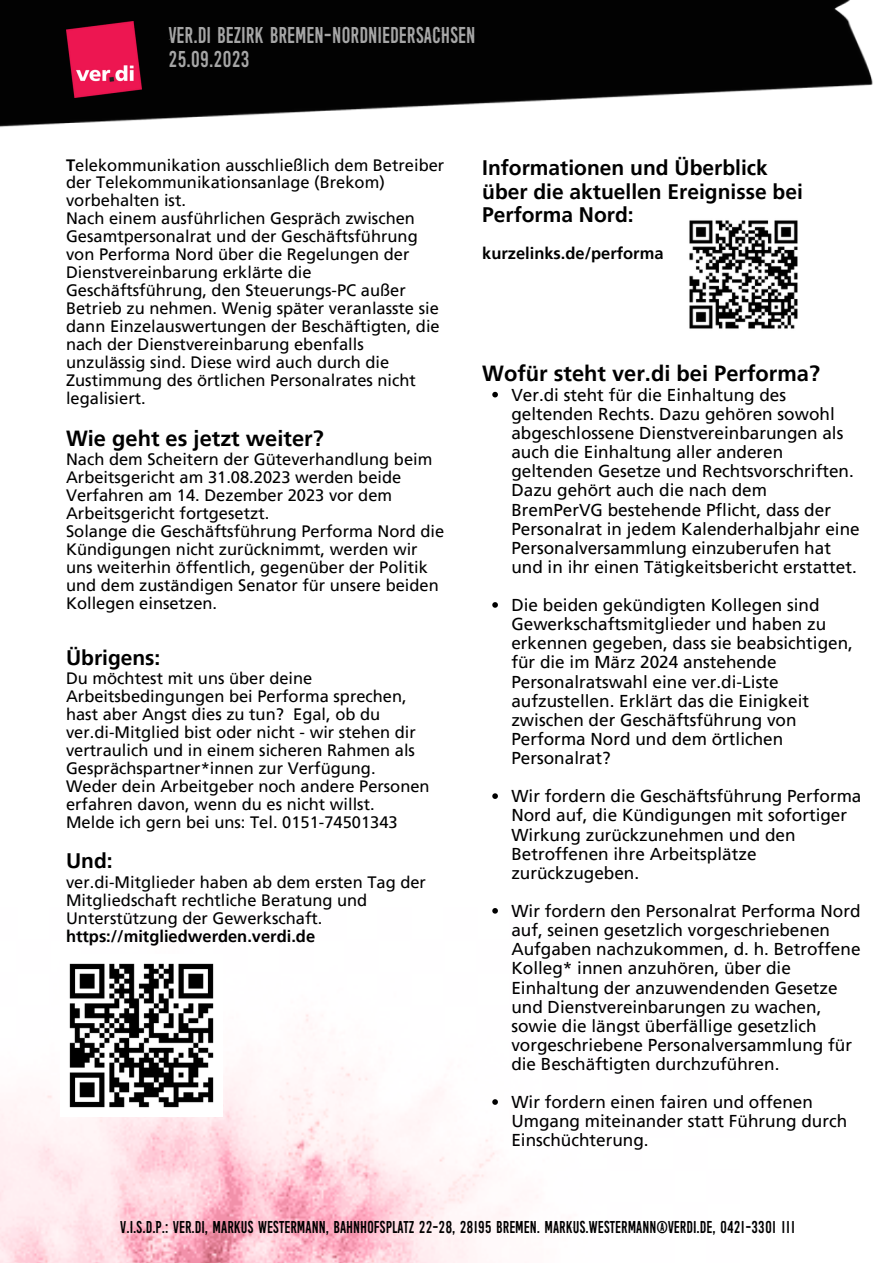
<style>
.page{position:relative;width:893px;height:1264px;background:#fff}
.page>*{position:absolute;margin:0;border:0;box-sizing:border-box;transform-origin:0 0}
.t1{font:24px "April Fools Day";color:#a6a6a6}
.t2{font:700 21.9px "Frutiger LT Pro";color:#000}
.t3{font:700 21px/23.5px "Frutiger LT Pro";color:#000}
.t4{font:18px "April Fools Day";color:#000}
.t5{font:17.1px/19px "Frutiger LT Pro";color:#000}
.t6{font:16.5px/18px "Frutiger LT Pro";color:#000}
.t7{font:700 16.5px "Frutiger LT Pro";color:#000}
.s1{font-weight:700}
</style>
<div class="page">
<img style="left:0;top:0;width:873px;height:127px">
<img style="left:0;top:913px;width:509px;height:349px">
<img style="left:66px;top:22px;width:75px;height:75px">
<img style="left:60px;top:954px;width:162px;height:162px">
<img style="left:689px;top:220px;width:109px;height:109px">
<svg style="left:492px;top:392px;width:6px;height:5px"></svg>
<svg style="left:492px;top:602px;width:6px;height:5px"></svg>
<svg style="left:492px;top:793px;width:6px;height:6px"></svg>
<svg style="left:492px;top:908px;width:6px;height:5px"></svg>
<svg style="left:492px;top:1099px;width:6px;height:5px"></svg>
<p class="t1" style="left:168px;top:23px;width:308px">VER.DI BEZIRK BREMEN-NORDNIEDERSACHSEN</p>
<p class="t1" style="left:168px;top:47px;width:83px">25.09.2023</p>
<p class="t6" style="left:66px;top:156px;width:380px"><span class="s1">T</span>elekommunikation ausschließlich dem Betreiber der Telekommunikationsanlage (Brekom) vorbehalten ist.</p>
<p class="t6" style="left:66px;top:210px;width:375px">Nach einem ausführlichen Gespräch zwischen Gesamtpersonalrat und der Geschäftsführung von Performa Nord über die Regelungen der Dienstvereinbarung erklärte die Geschäftsführung, den Steuerungs-PC außer Betrieb zu nehmen. Wenig später veranlasste sie dann Einzelauswertungen der Beschäftigten, die nach der Dienstvereinbarung ebenfalls unzulässig sind. Diese wird auch durch die Zustimmung des örtlichen Personalrates nicht legalisiert.</p>
<p class="t2" style="left:66px;top:425px;width:259px">Wie geht es jetzt weiter?</p>
<p class="t6" style="left:66px;top:450px;width:368px">Nach dem Scheitern der Güteverhandlung beim Arbeitsgericht am 31.08.2023 werden beide Verfahren am 14. Dezember 2023 vor dem Arbeitsgericht fortgesetzt.</p>
<p class="t6" style="left:66px;top:522px;width:380px">Solange die Geschäftsführung Performa Nord die Kündigungen nicht zurücknimmt, werden wir uns weiterhin öffentlich, gegenüber der Politik und dem zuständigen Senator für unsere beiden Kollegen einsetzen.</p>
<p class="t3" style="left:66px;top:645px;width:96px">Übrigens:</p>
<p class="t6" style="left:66px;top:669px;width:351px">Du möchtest mit uns über deine Arbeitsbedingungen bei Performa sprechen, hast aber Angst dies zu tun? Egal, ob du ver.di-Mitglied bist oder nicht - wir stehen dir vertraulich und in einem sicheren Rahmen als Gesprächspartner*innen zur Verfügung.</p>
<p class="t6" style="left:66px;top:777px;width:365px">Weder dein Arbeitgeber noch andere Personen erfahren davon, wenn du es nicht willst.</p>
<p class="t6" style="left:66px;top:813px;width:333px">Melde ich gern bei uns: Tel. 0151-74501343</p>
<p class="t3" style="left:66px;top:849px;width:48px">Und:</p>
<p class="t6" style="left:66px;top:872px;width:361px">ver.di-Mitglieder haben ab dem ersten Tag der<br>Mitgliedschaft rechtliche Beratung und<br>Unterstützung der Gewerkschaft.</p>
<p class="t7" style="left:66px;top:925px;width:251px">https://mitgliedwerden.verdi.de</p>
<p class="t3" style="left:482px;top:156px;width:322px">Informationen und Überblick über die aktuellen Ereignisse bei<br>Performa Nord:</p>
<p class="t7" style="left:482px;top:243px;width:183px">kurzelinks.de/performa</p>
<p class="t2" style="left:482px;top:359px;width:339px">Wofür steht ver.di bei Performa?</p>
<p class="t5" style="left:511px;top:385px;width:350px">Ver.di steht für die Einhaltung des geltenden Rechts. Dazu gehören sowohl abgeschlossene Dienstvereinbarungen als auch die Einhaltung aller anderen geltenden Gesetze und Rechtsvorschriften.<br>Dazu gehört auch die nach dem BremPerVG bestehende Pflicht, dass der Personalrat in jedem Kalenderhalbjahr eine Personalversammlung einzuberufen hat und in ihr einen Tätigkeitsbericht erstattet.</p>
<p class="t5" style="left:511px;top:595px;width:343px">Die beiden gekündigten Kollegen sind Gewerkschaftsmitglieder und haben zu erkennen gegeben, dass sie beabsichtigen, für die im März 2024 anstehende Personalratswahl eine ver.di-Liste aufzustellen. Erklärt das die Einigkeit zwischen der Geschäftsführung von Performa Nord und dem örtlichen Personalrat?</p>
<p class="t5" style="left:511px;top:786px;width:351px">Wir fordern die Geschäftsführung Performa Nord auf, die Kündigungen mit sofortiger Wirkung zurückzunehmen und den Betroffenen ihre Arbeitsplätze zurückzugeben.</p>
<p class="t5" style="left:511px;top:901px;width:351px">Wir fordern den Personalrat Performa Nord auf, seinen gesetzlich vorgeschriebenen Aufgaben nachzukommen, d. h. Betroffene Kolleg* innen anzuhören, über die Einhaltung der anzuwendenden Gesetze und Dienstvereinbarungen zu wachen, sowie die längst überfällige gesetzlich vorgeschriebene Personalversammlung für die Beschäftigten durchzuführen.</p>
<p class="t5" style="left:511px;top:1092px;width:337px">Wir fordern einen fairen und offenen<br>Umgang miteinander statt Führung durch<br>Einschüchterung.</p>
<p class="t4" style="left:120px;top:1217px;width:676px">V.I.S.D.P.: VER.DI, MARKUS WESTERMANN, BAHNHOFSPLATZ 22-28, 28195 BREMEN. MARKUS.WESTERMANN@VERDI.DE, 0421-3301 111</p>
</div>
